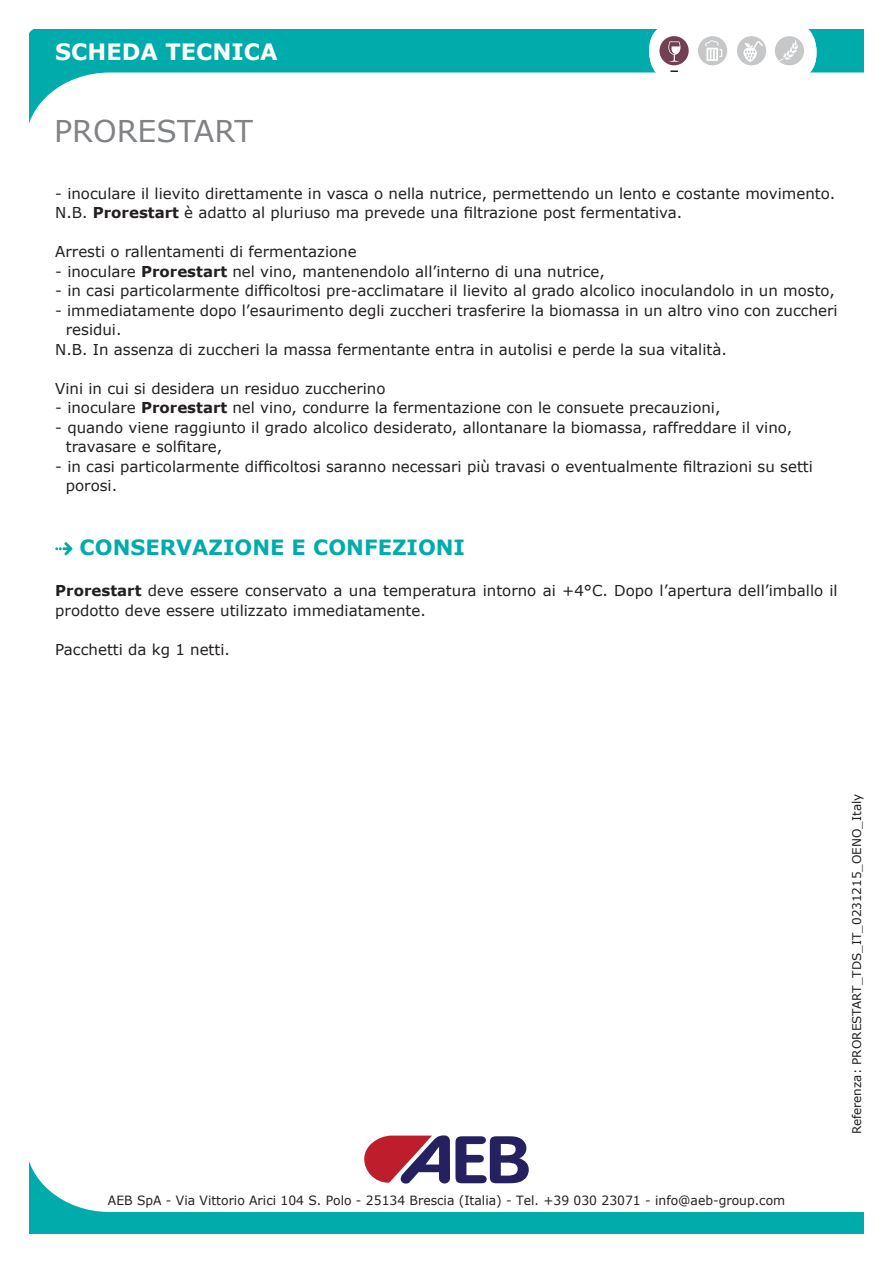
<style>
.page{position:relative;width:893px;height:1263px;background:#fff}
.page>*{position:absolute;margin:0;border:0;box-sizing:border-box;transform-origin:0 0}
.t1{font:30px "Verdana";color:#808285}
.t2{font:700 22.5px "Verdana";color:#fff}
.t3{font:700 21px "Verdana";color:#00acab}
.t4{font:15px/19.5px "Verdana";color:#231f20}
.t5{font:12.75px "Verdana";color:#231f20}
.t6{font:12px "Verdana";color:#231f20}
.s1{font-weight:700}
</style>
<div class="page">
<svg style="left:30px;top:1164px;width:833px;height:69px"></svg>
<svg style="left:30px;top:30px;width:833px;height:91px"></svg>
<div style="left:649px;top:22px;width:167px;height:60px;background:#fff;border-radius:28px"></div>
<svg style="left:670px;top:70px;width:8px;height:2px"></svg>
<div style="left:775px;top:36px;width:29px;height:29px;background:#c6c7c8;border-radius:50%"></div>
<svg style="left:779px;top:40px;width:19px;height:21px"></svg>
<div style="left:737px;top:36px;width:29px;height:29px;background:#c6c7c8;border-radius:50%"></div>
<div style="left:659px;top:36px;width:30px;height:29px;background:#724053;border-radius:50%"></div>
<div style="left:698px;top:36px;width:29px;height:29px;background:#c6c7c8;border-radius:50%"></div>
<svg style="left:705px;top:40px;width:17px;height:21px"></svg>
<svg style="left:668px;top:41px;width:12px;height:21px"></svg>
<svg style="left:743px;top:41px;width:20px;height:21px"></svg>
<svg style="left:364px;top:1135px;width:165px;height:49px"></svg>
<svg style="left:55px;top:542px;width:17px;height:13px"></svg>
<h2 class="t2" style="left:55px;top:36px;width:224px">SCHEDA TECNICA</h2>
<p class="t1" style="left:54px;top:111px;width:200px">PRORESTART</p>
<p class="t4" style="left:55px;top:183px;width:781px">- inoculare il lievito direttamente in vasca o nella nutrice, permettendo un lento e costante movimento.</p>
<p class="t4" style="left:55px;top:203px;width:628px">N.B. <span class="s1">Prorestart</span> è adatto al pluriuso ma prevede una filtrazione post fermentativa.</p>
<p class="t4" style="left:55px;top:242px;width:303px">Arresti o rallentamenti di fermentazione</p>
<p class="t4" style="left:55px;top:261px;width:551px">- inoculare <span class="s1">Prorestart</span> nel vino, mantenendolo all’interno di una nutrice,</p>
<p class="t4" style="left:55px;top:281px;width:781px">- in casi particolarmente difficoltosi pre-acclimatare il lievito al grado alcolico inoculandolo in un mosto,</p>
<p class="t4" style="left:55px;top:300px;width:784px">- immediatamente dopo l’esaurimento degli zuccheri trasferire la biomassa in un altro vino con zuccheri</p>
<p class="t4" style="left:66px;top:320px;width:57px">residui.</p>
<p class="t4" style="left:55px;top:339px;width:673px">N.B. In assenza di zuccheri la massa fermentante entra in autolisi e perde la sua vitalità.</p>
<p class="t4" style="left:55px;top:378px;width:332px">Vini in cui si desidera un residuo zuccherino</p>
<p class="t4" style="left:55px;top:398px;width:667px">- inoculare <span class="s1">Prorestart</span> nel vino, condurre la fermentazione con le consuete precauzioni,</p>
<p class="t4" style="left:55px;top:417px;width:738px">- quando viene raggiunto il grado alcolico desiderato, allontanare la biomassa, raffreddare il vino,</p>
<p class="t4" style="left:66px;top:437px;width:158px">travasare e solfitare,</p>
<p class="t4" style="left:55px;top:456px;width:759px">- in casi particolarmente difficoltosi saranno necessari più travasi o eventualmente filtrazioni su setti</p>
<p class="t4" style="left:66px;top:476px;width:53px">porosi.</p>
<p class="t3" style="left:80px;top:533px;width:387px">CONSERVAZIONE E CONFEZIONI</p>
<p class="t4" style="left:55px;top:581px;width:784px"><span class="s1">Prorestart</span> deve essere conservato a una temperatura intorno ai +4°C. Dopo l’apertura dell’imballo il prodotto deve essere utilizzato immediatamente.</p>
<p class="t4" style="left:55px;top:639px;width:176px">Pacchetti da kg 1 netti.</p>
<p class="t5" style="left:108px;top:1192px;width:679px">AEB SpA - Via Vittorio Arici 104 S. Polo - 25134 Brescia (Italia) - Tel. +39 030 23071 - info@aeb-group.com</p>
<p class="t6" style="left:849px;top:1134px;width:342px;rotate:-90deg">Referenza: PRORESTART_TDS_IT_0231215_OENO_Italy</p>
</div>
